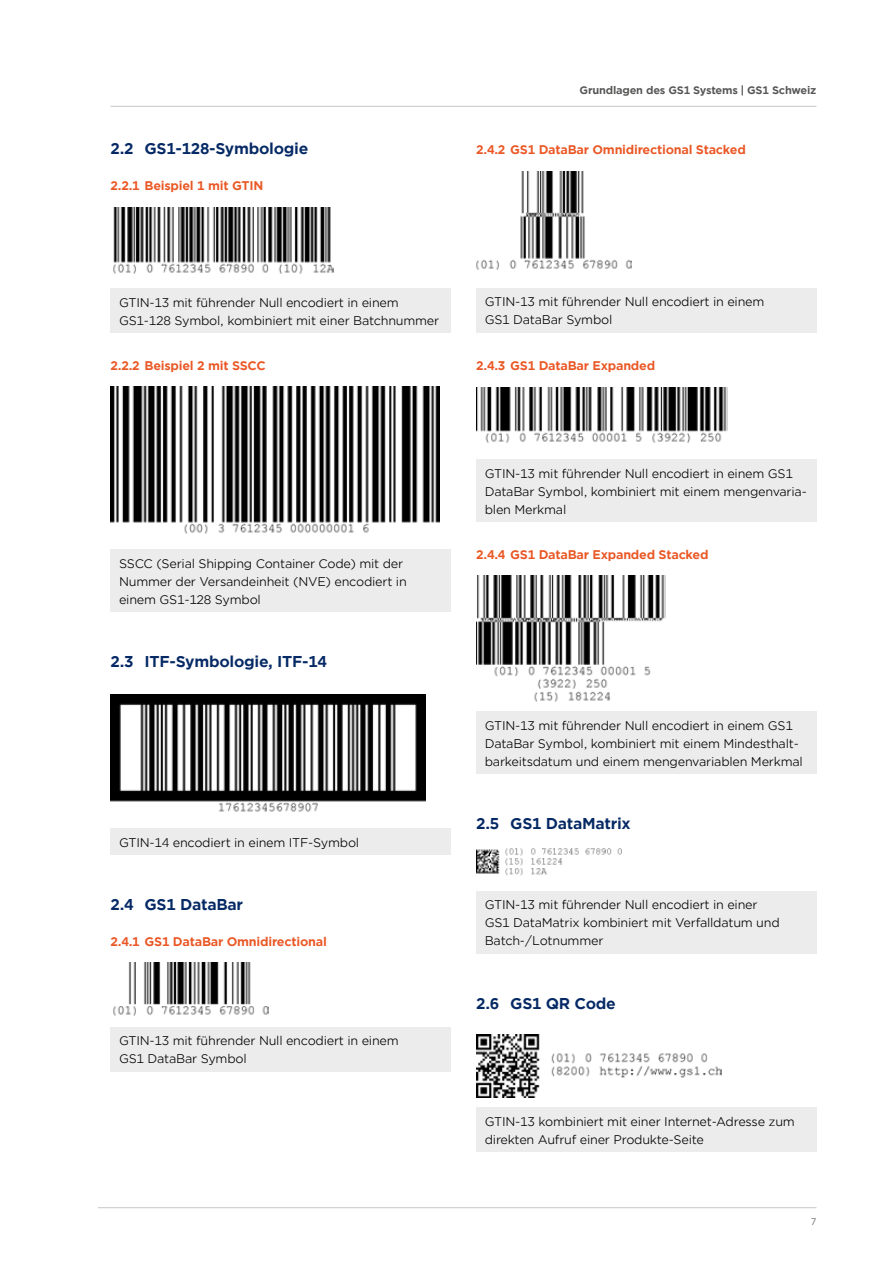
<style>
.page{position:relative;width:893px;height:1263px;background:#fff}
.page>*{position:absolute;margin:0;border:0;box-sizing:border-box;transform-origin:0 0}
.t1{font:700 15px "Gotham Office";letter-spacing:-.02em;color:#052965}
.t2{font:12px/18px "Gotham Office";letter-spacing:-.02em;color:#000}
.t3{font:700 12px "Gotham Office";letter-spacing:-.02em;color:#ea5725}
.t4{font:700 10.5px "Gotham Office";letter-spacing:-.02em;color:#565655}
.t5{font:9px "Gotham Office";color:#565655}
</style>
<div class="page">
<hr style="left:111px;top:106px;width:705px;height:1px;background:#c5c6c6">
<hr style="left:98px;top:1207px;width:718px;height:1px;background:#c5c6c6">
<img style="left:113px;top:208px;width:221px;height:66px">
<div style="left:111px;top:289px;width:340px;height:44px;background:#ececec"></div>
<img style="left:476px;top:172px;width:155px;height:98px">
<div style="left:476px;top:288px;width:340px;height:45px;background:#ececec"></div>
<img style="left:476px;top:388px;width:251px;height:55px">
<div style="left:476px;top:460px;width:340px;height:62px;background:#ececec"></div>
<img style="left:476px;top:575px;width:189px;height:127px">
<div style="left:476px;top:711px;width:340px;height:63px;background:#ececec"></div>
<img style="left:476px;top:848px;width:145px;height:27px">
<div style="left:476px;top:891px;width:340px;height:62px;background:#ececec"></div>
<img style="left:476px;top:1035px;width:245px;height:62px">
<div style="left:476px;top:1107px;width:340px;height:45px;background:#ececec"></div>
<img style="left:111px;top:386px;width:329px;height:148px">
<div style="left:111px;top:549px;width:340px;height:63px;background:#ececec"></div>
<img style="left:111px;top:694px;width:314px;height:118px">
<div style="left:111px;top:829px;width:340px;height:26px;background:#ececec"></div>
<img style="left:113px;top:962px;width:156px;height:54px">
<div style="left:111px;top:1027px;width:340px;height:44px;background:#ececec"></div>
<p class="t1" style="left:111px;top:138px;width:199px">2.2 GS1-128-Symbologie</p>
<p class="t3" style="left:111px;top:177px;width:154px">2.2.1 Beispiel 1 mit GTIN</p>
<p class="t4" style="left:580px;top:82px;width:238px">Grundlagen des GS1 Systems | GS1 Schweiz</p>
<p class="t3" style="left:476px;top:141px;width:271px">2.4.2 GS1 DataBar Omnidirectional Stacked</p>
<p class="t2" style="left:119px;top:293px;width:322px">GTIN-13 mit führender Null encodiert in einem<br>GS1-128 Symbol, kombiniert mit einer Batchnummer</p>
<p class="t3" style="left:111px;top:357px;width:157px">2.2.2 Beispiel 2 mit SSCC</p>
<p class="t2" style="left:485px;top:293px;width:281px">GTIN-13 mit führender Null encodiert in einem<br>GS1 DataBar Symbol</p>
<p class="t3" style="left:476px;top:357px;width:180px">2.4.3 GS1 DataBar Expanded</p>
<p class="t2" style="left:119px;top:554px;width:289px">SSCC (Serial Shipping Container Code) mit der<br>Nummer der Versandeinheit (NVE) encodiert in einem GS1-128 Symbol</p>
<p class="t1" style="left:111px;top:651px;width:218px">2.3 ITF-Symbologie, ITF-14</p>
<p class="t2" style="left:119px;top:833px;width:242px">GTIN-14 encodiert in einem ITF-Symbol</p>
<p class="t1" style="left:111px;top:894px;width:134px">2.4 GS1 DataBar</p>
<p class="t3" style="left:111px;top:933px;width:218px">2.4.1 GS1 DataBar Omnidirectional</p>
<p class="t2" style="left:119px;top:1031px;width:281px">GTIN-13 mit führender Null encodiert in einem<br>GS1 DataBar Symbol</p>
<p class="t2" style="left:485px;top:464px;width:324px">GTIN-13 mit führender Null encodiert in einem GS1<br>DataBar Symbol, kombiniert mit einem mengenvaria&shy;blen Merkmal</p>
<p class="t3" style="left:476px;top:546px;width:234px">2.4.4 GS1 DataBar Expanded Stacked</p>
<p class="t2" style="left:485px;top:716px;width:320px">GTIN-13 mit führender Null encodiert in einem GS1<br>DataBar Symbol, kombiniert mit einem Mindesthalt&shy;barkeitsdatum und einem mengenvariablen Merkmal</p>
<p class="t1" style="left:476px;top:813px;width:156px">2.5 GS1 DataMatrix</p>
<p class="t2" style="left:485px;top:895px;width:296px">GTIN-13 mit führender Null encodiert in einer<br>GS1 DataMatrix kombiniert mit Verfalldatum und<br>Batch-/Lotnummer</p>
<p class="t1" style="left:476px;top:993px;width:141px">2.6 GS1 QR Code</p>
<p class="t2" style="left:485px;top:1112px;width:312px">GTIN-13 kombiniert mit einer Internet-Adresse zum direkten Aufruf einer Produkte-Seite</p>
<p class="t5" style="left:811px;top:1215px;width:7px">7</p>
</div>
